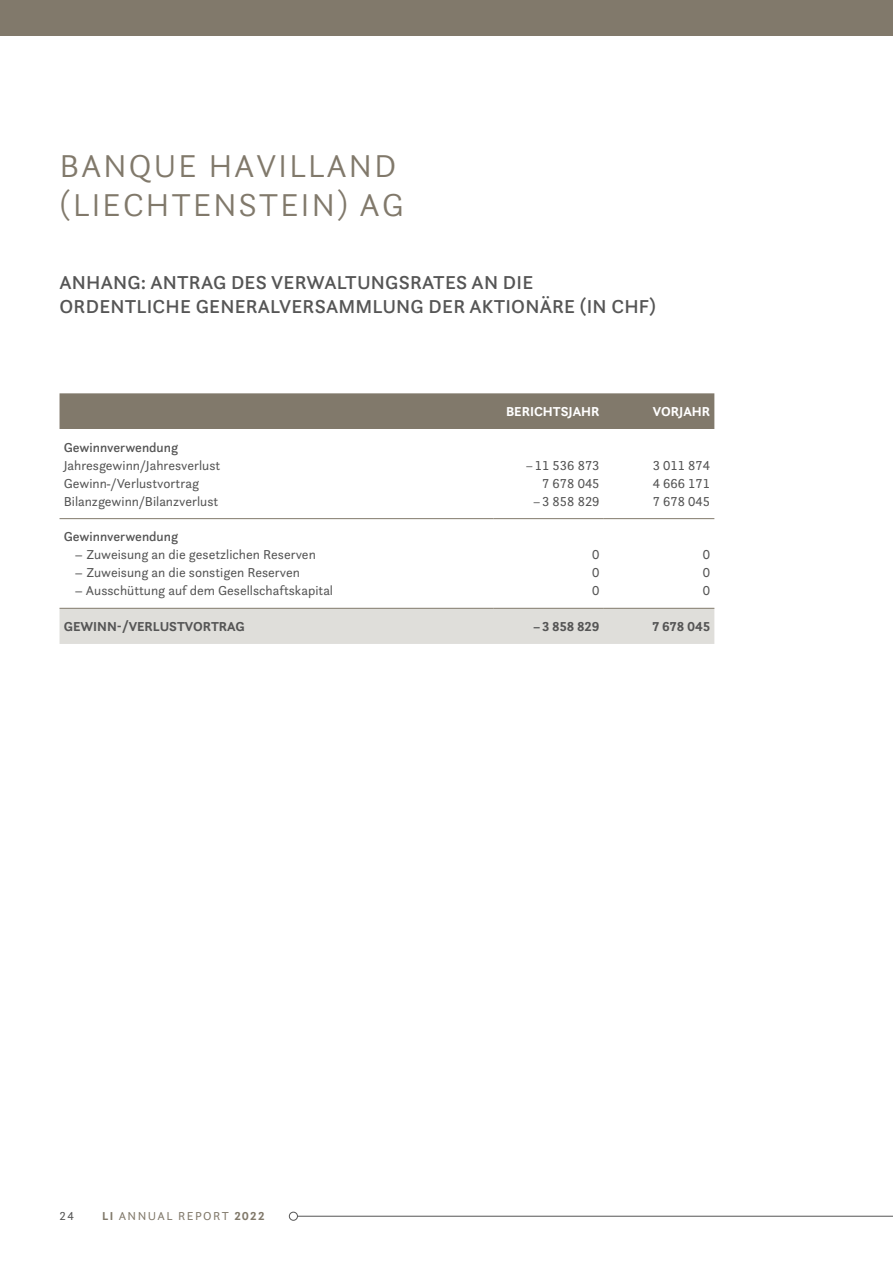
<style>
.page{position:relative;width:893px;height:1263px;background:#fff}
.page>*{position:absolute;margin:0;border:0;box-sizing:border-box;transform-origin:0 0}
.t1{font:300 33px/39px "Questa Sans";letter-spacing:.05em;color:#81796b}
.t2{font:500 19.5px/24px "Questa Sans";letter-spacing:.01em;color:#555}
.t3{font:13.5px/18px "Questa Sans";color:#555;text-align:justify}
.t4{font:700 13.5px "Questa Sans";color:#555}
.t5{font:500 13.5px "Questa Sans";color:#555}
.t6{font:700 13.5px "Questa Sans";color:#fff}
.t7{font:12px "Questa Sans";letter-spacing:.12em;color:#81796b}
.t8{font:12px "Questa Sans";color:#555}
.s1{font-weight:700}
</style>
<div class="page">
<div style="left:0;top:0;width:893px;height:36px;background:#81796b"></div>
<hr style="left:298px;top:1216px;width:595px;height:1px;background:#555">
<div style="left:289px;top:1212px;width:9px;height:8px;border:1px solid #555;border-radius:50%"></div>
<div style="left:60px;top:393px;width:654px;height:36px;background:#81796b"></div>
<div style="left:60px;top:609px;width:654px;height:35px;background:#dfdeda"></div>
<hr style="left:60px;top:518px;width:433px;height:1px;background:#81796b">
<hr style="left:604px;top:518px;width:110px;height:1px;background:#81796b">
<hr style="left:493px;top:518px;width:111px;height:1px;background:#81796b">
<hr style="left:60px;top:608px;width:433px;height:1px;background:#81796b">
<hr style="left:493px;top:608px;width:111px;height:1px;background:#81796b">
<hr style="left:604px;top:608px;width:110px;height:1px;background:#81796b">
<h1 class="t1" style="left:60px;top:146px;width:346px">BANQUE HAVILLAND (LIECHTENSTEIN) AG</h1>
<h2 class="t2" style="left:60px;top:270px;width:598px">ANHANG: ANTRAG DES VERWALTUNGSRATES AN DIE<br>ORDENTLICHE GENERALVERSAMMLUNG DER AKTIONÄRE (IN CHF)</h2>
<p class="t6" style="left:506px;top:403px;width:95px">BERICHTSJAHR</p>
<p class="t6" style="left:653px;top:403px;width:59px">VORJAHR</p>
<p class="t5" style="left:64px;top:439px;width:116px">Gewinnverwendung</p>
<p class="t3" style="left:64px;top:456px;width:158px;text-align:left">Jahresgewinn/Jahresverlust<br>Gewinn-/Verlustvortrag<br>Bilanzgewinn/Bilanzverlust</p>
<p class="t3" style="left:526px;top:456px;width:75px;text-align:right">−11 536 873<br>7 678 045 −3 858 829</p>
<p class="t3" style="left:653px;top:456px;width:59px">3 011 874<br>4 666 171<br>7 678 045</p>
<p class="t5" style="left:64px;top:528px;width:116px">Gewinnverwendung</p>
<p class="t3" style="left:74px;top:546px;width:243px">– Zuweisung an die gesetzlichen Reserven</p>
<p class="t3" style="left:74px;top:564px;width:227px">– Zuweisung an die sonstigen Reserven</p>
<p class="t3" style="left:74px;top:582px;width:260px">– Ausschüttung auf dem Gesellschaftskapital</p>
<p class="t3" style="left:592px;top:546px;width:9px">0<br>0<br>0</p>
<p class="t3" style="left:703px;top:546px;width:9px">0<br>0<br>0</p>
<p class="t4" style="left:64px;top:618px;width:182px">GEWINN-/VERLUSTVORTRAG</p>
<p class="t4" style="left:533px;top:618px;width:68px">−3 858 829</p>
<p class="t4" style="left:652px;top:618px;width:59px">7 678 045</p>
<p class="t8" style="left:60px;top:1209px;width:16px">24</p>
<p class="t7" style="left:102px;top:1209px;width:164px"><span class="s1">LI</span> ANNUAL REPORT <span class="s1">2022</span></p>
</div>
